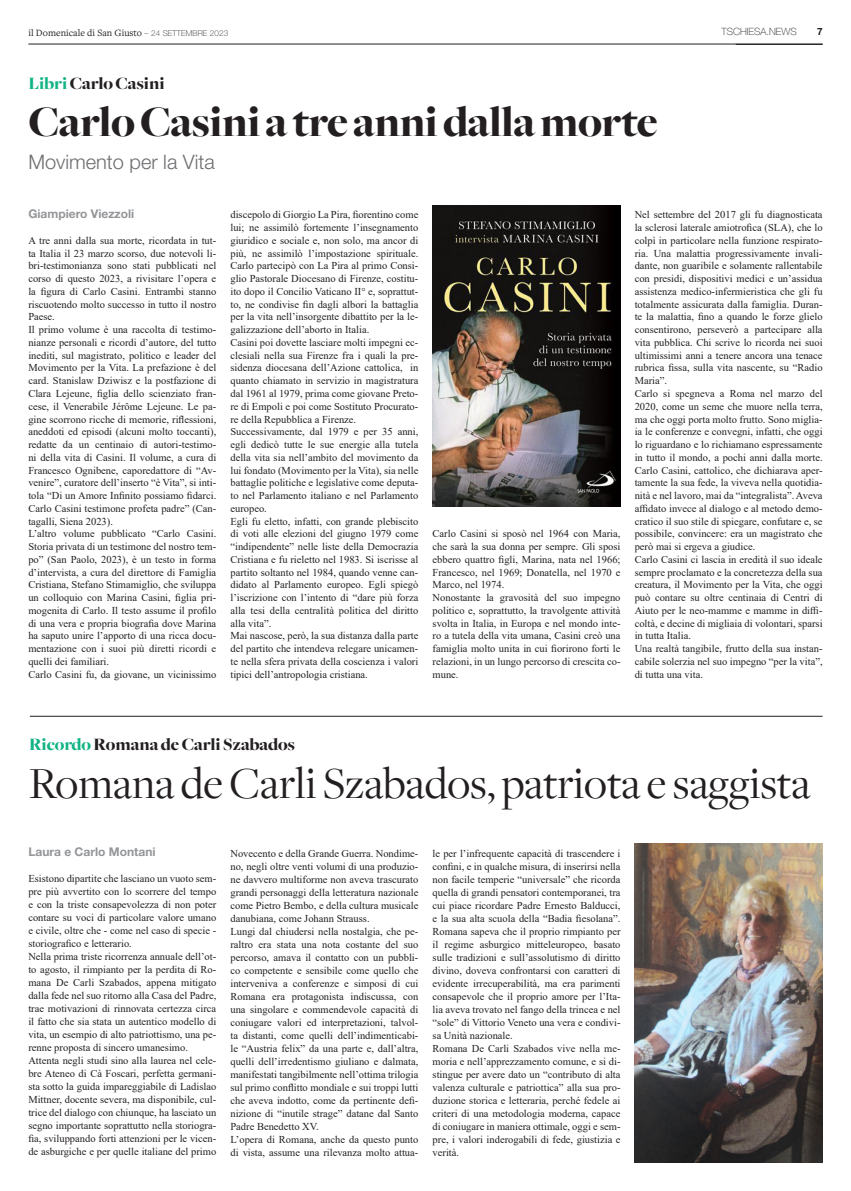
<style>
.page{position:relative;width:851px;height:1191px;background:#fff}
.page>*{position:absolute;margin:0;border:0;box-sizing:border-box;transform-origin:0 0}
.t1{font:46px "Freight Disp";color:#231f20}
.t2{font:900 45px "Freight Big";letter-spacing:-.01em;color:#231f20}
.t3{font:300 20px "Helvetica Neue LT Std";color:#6c6d70}
.t4{font:900 18px "Freight Big";color:#231f20}
.t5{font:700 12px "Helvetica Neue LT Std";color:#939598}
.t6{font:10.5px/12.8px "Times New Roman";color:#231f20;text-align:justify}
.t7{font:10px "Freight Text Pro";color:#231f20}
.t8{font:100 10px "Helvetica Neue LT Std";color:#231f20}
.t9{font:700 10px "Helvetica Neue LT Std";color:#231f20}
.s1{font-family:"Helvetica Neue LT Std";font-weight:100;font-size:8px}
.s2{color:#12b385}
</style>
<div class="page">
<hr style="left:28px;top:44px;width:794px;height:1px;background:#231f20">
<img style="left:432px;top:206px;width:188px;height:300px">
<hr style="left:30px;top:716px;width:792px;height:1px;background:#231f20">
<img style="left:634px;top:843px;width:188px;height:319px">
<p class="t7" style="left:28px;top:26px;width:201px">il Domenicale di San Giusto <span class="s1">– 24 SETTEMBRE 2023</span></p>
<p class="t8" style="left:721px;top:26px;width:77px">TSCHIESA.NEWS</p>
<p class="t9" style="left:816px;top:26px;width:7px">7</p>
<p class="t4" style="left:28px;top:74px;width:138px"><span class="s2">Libri</span> Carlo Casini</p>
<p class="t2" style="left:28px;top:97px;width:631px">Carlo Casini a tre anni dalla morte</p>
<p class="t3" style="left:28px;top:149px;width:188px">Movimento per la Vita</p>
<p class="t6" style="left:230px;top:208px;width:189px">discepolo di Giorgio La Pira, fiorentino come lui; ne assimilò fortemente l’insegnamento giuridico e sociale e, non solo, ma ancor di più, ne assimilò l’impostazione spirituale.<br>Carlo partecipò con La Pira al primo Consi&shy;glio Pastorale Diocesano di Firenze, costitu&shy;ito dopo il Concilio Vaticano II° e, soprattut&shy;to, ne condivise fin dagli albori la battaglia per la vita nell’insorgente dibattito per la le&shy;galizzazione dell’aborto in Italia.</p>
<p class="t6" style="left:230px;top:336px;width:189px">Casini poi dovette lasciare molti impegni ec&shy;clesiali nella sua Firenze fra i quali la pre&shy;sidenza diocesana dell’Azione cattolica, in quanto chiamato in servizio in magistratura dal 1961 al 1979, prima come giovane Preto&shy;re di Empoli e poi come Sostituto Procurato&shy;re della Repubblica a Firenze.</p>
<p class="t6" style="left:230px;top:425px;width:189px">Successivamente, dal 1979 e per 35 anni, egli dedicò tutte le sue energie alla tutela della vita sia nell’ambito del movimento da lui fondato (Movimento per la Vita), sia nelle battaglie politiche e legislative come deputa&shy;to nel Parlamento italiano e nel Parlamento europeo.</p>
<p class="t6" style="left:230px;top:514px;width:189px">Egli fu eletto, infatti, con grande plebiscito di voti alle elezioni del giugno 1979 come “indipendente” nelle liste della Democrazia Cristiana e fu rieletto nel 1983. Si iscrisse al partito soltanto nel 1984, quando venne can&shy;didato al Parlamento europeo. Egli spiegò l’iscrizione con l’intento di “dare più forza alla tesi della centralità politica del diritto alla vita”.</p>
<p class="t6" style="left:230px;top:629px;width:189px">Mai nascose, però, la sua distanza dalla parte del partito che intendeva relegare unicamen&shy;te nella sfera privata della coscienza i valori tipici dell’antropologia cristiana.</p>
<p class="t5" style="left:28px;top:207px;width:107px">Giampiero Viezzoli</p>
<p class="t6" style="left:28px;top:234px;width:189px">A tre anni dalla sua morte, ricordata in tut&shy;ta Italia il 23 marzo scorso, due notevoli li&shy;bri-testimonianza sono stati pubblicati nel corso di questo 2023, a rivisitare l’opera e la figura di Carlo Casini. Entrambi stanno riscuotendo molto successo in tutto il nostro Paese.</p>
<p class="t6" style="left:28px;top:323px;width:189px">Il primo volume è una raccolta di testimo&shy;nianze personali e ricordi d’autore, del tutto inediti, sul magistrato, politico e leader del Movimento per la Vita. La prefazione è del card. Stanislaw Dziwisz e la postfazione di Clara Lejeune, figlia dello scienziato fran&shy;cese, il Venerabile Jérôme Lejeune. Le pa&shy;gine scorrono ricche di memorie, riflessioni, aneddoti ed episodi (alcuni molto toccanti), redatte da un centinaio di autori-testimo&shy;ni della vita di Casini. Il volume, a cura di Francesco Ognibene, caporedattore di “Av&shy;venire”, curatore dell’inserto “è Vita”, si inti&shy;tola “Di un Amore Infinito possiamo fidarci.<br>Carlo Casini testimone profeta padre” (Can&shy;tagalli, Siena 2023).</p>
<p class="t6" style="left:28px;top:527px;width:189px">L’altro volume pubblicato “Carlo Casini.<br>Storia privata di un testimone del nostro tem&shy;po” (San Paolo, 2023), è un testo in forma d’intervista, a cura del direttore di Famiglia Cristiana, Stefano Stimamiglio, che sviluppa un colloquio con Marina Casini, figlia pri&shy;mogenita di Carlo. Il testo assume il profilo di una vera e propria biografia dove Marina ha saputo unire l’apporto di una ricca docu&shy;mentazione con i suoi più diretti ricordi e quelli dei familiari.</p>
<p class="t6" style="left:28px;top:667px;width:189px">Carlo Casini fu, da giovane, un vicinissimo</p>
<p class="t6" style="left:634px;top:208px;width:189px">Nel settembre del 2017 gli fu diagnosticata la sclerosi laterale amiotrofica (SLA), che lo colpì in particolare nella funzione respirato&shy;ria. Una malattia progressivamente invali&shy;dante, non guaribile e solamente rallentabile con presidi, dispositivi medici e un’assidua assistenza medico-infermieristica che gli fu totalmente assicurata dalla famiglia. Duran&shy;te la malattia, fino a quando le forze glielo consentirono, perseverò a partecipare alla vita pubblica. Chi scrive lo ricorda nei suoi ultimissimi anni a tenere ancora una tenace rubrica fissa, sulla vita nascente, su “Radio Maria”.</p>
<p class="t6" style="left:634px;top:387px;width:189px">Carlo si spegneva a Roma nel marzo del 2020, come un seme che muore nella terra, ma che oggi porta molto frutto. Sono miglia&shy;ia le conferenze e convegni, infatti, che oggi lo riguardano e lo richiamano espressamente in tutto il mondo, a pochi anni dalla morte.<br>Carlo Casini, cattolico, che dichiarava aper&shy;tamente la sua fede, la viveva nella quotidia&shy;nità e nel lavoro, mai da “integralista”. Aveva affidato invece al dialogo e al metodo demo&shy;cratico il suo stile di spiegare, confutare e, se possibile, convincere: era un magistrato che però mai si ergeva a giudice.</p>
<p class="t6" style="left:634px;top:552px;width:189px">Carlo Casini ci lascia in eredità il suo ideale sempre proclamato e la concretezza della sua creatura, il Movimento per la Vita, che oggi può contare su oltre centinaia di Centri di Aiuto per le neo-mamme e mamme in diffi&shy;coltà, e decine di migliaia di volontari, sparsi in tutta Italia.</p>
<p class="t6" style="left:634px;top:642px;width:189px">Una realtà tangibile, frutto della sua instan&shy;cabile solerzia nel suo impegno “per la vita”, di tutta una vita.</p>
<p class="t6" style="left:432px;top:527px;width:189px">Carlo Casini si sposò nel 1964 con Maria, che sarà la sua donna per sempre. Gli sposi ebbero quattro figli, Marina, nata nel 1966; Francesco, nel 1969; Donatella, nel 1970 e Marco, nel 1974.</p>
<p class="t6" style="left:432px;top:591px;width:189px">Nonostante la gravosità del suo impegno politico e, soprattutto, la travolgente attività svolta in Italia, in Europa e nel mondo inte&shy;ro a tutela della vita umana, Casini creò una famiglia molto unita in cui fiorirono forti le relazioni, in un lungo percorso di crescita co&shy;mune.</p>
<p class="t4" style="left:29px;top:734px;width:267px"><span class="s2">Ricordo</span> Romana de Carli Szabados</p>
<p class="t1" style="left:29px;top:758px;width:782px">Romana de Carli Szabados, patriota e saggista</p>
<p class="t5" style="left:28px;top:844px;width:129px">Laura e Carlo Montani</p>
<p class="t6" style="left:28px;top:871px;width:189px">Esistono dipartite che lasciano un vuoto sem&shy;pre più avvertito con lo scorrere del tempo e con la triste consapevolezza di non poter contare su voci di particolare valore umano e civile, oltre che - come nel caso di specie - storiografico e letterario.</p>
<p class="t6" style="left:28px;top:949px;width:189px">Nella prima triste ricorrenza annuale dell’ot&shy;to agosto, il rimpianto per la perdita di Ro&shy;mana De Carli Szabados, appena mitigato dalla fede nel suo ritorno alla Casa del Padre, trae motivazioni di rinnovata certezza circa il fatto che sia stata un autentico modello di vita, un esempio di alto patriottismo, una pe&shy;renne proposta di sincero umanesimo.</p>
<p class="t6" style="left:28px;top:1053px;width:189px">Attenta negli studi sino alla laurea nel cele&shy;bre Ateneo di Cà Foscari, perfetta germani&shy;sta sotto la guida impareggiabile di Ladislao Mittner, docente severa, ma disponibile, cul&shy;trice del dialogo con chiunque, ha lasciato un segno importante soprattutto nella storiogra&shy;fia, sviluppando forti attenzioni per le vicen&shy;de asburgiche e per quelle italiane del primo</p>
<p class="t6" style="left:230px;top:846px;width:189px">Novecento e della Grande Guerra. Nondime&shy;no, negli oltre venti volumi di una produzio&shy;ne davvero multiforme non aveva trascurato grandi personaggi della letteratura nazionale come Pietro Bembo, e della cultura musicale danubiana, come Johann Strauss.</p>
<p class="t6" style="left:230px;top:924px;width:189px">Lungi dal chiudersi nella nostalgia, che pe&shy;raltro era stata una nota costante del suo percorso, amava il contatto con un pubbli&shy;co competente e sensibile come quello che interveniva a conferenze e simposi di cui Romana era protagonista indiscussa, con una singolare e commendevole capacità di coniugare valori ed interpretazioni, talvol&shy;ta distanti, come quelli dell’indimenticabi&shy;le “Austria felix” da una parte e, dall’altra, quelli dell’irredentismo giuliano e dalmata, manifestati tangibilmente nell’ottima trilogia sul primo conflitto mondiale e sui troppi lutti che aveva indotto, come da pertinente defi&shy;nizione di “inutile strage” datane dal Santo Padre Benedetto XV.</p>
<p class="t6" style="left:230px;top:1132px;width:189px">L’opera di Romana, anche da questo punto di vista, assume una rilevanza molto attua-</p>
<p class="t6" style="left:432px;top:846px;width:189px">le per l’infrequente capacità di trascendere i confini, e in qualche misura, di inserirsi nella non facile temperie “universale” che ricorda quella di grandi pensatori contemporanei, tra cui piace ricordare Padre Ernesto Balducci, e la sua alta scuola della “Badia fiesolana”.<br>Romana sapeva che il proprio rimpianto per il regime asburgico mitteleuropeo, basato sulle tradizioni e sull’assolutismo di diritto divino, doveva confrontarsi con caratteri di evidente irrecuperabilità, ma era parimenti consapevole che il proprio amore per l’Ita&shy;lia aveva trovato nel fango della trincea e nel “sole” di Vittorio Veneto una vera e condivi&shy;sa Unità nazionale.</p>
<p class="t6" style="left:432px;top:1041px;width:189px">Romana De Carli Szabados vive nella me&shy;moria e nell’apprezzamento comune, e si di&shy;stingue per avere dato un “contributo di alta valenza culturale e patriottica” alla sua pro&shy;duzione storica e letteraria, perché fedele ai criteri di una metodologia moderna, capace di coniugare in maniera ottimale, oggi e sem&shy;pre, i valori inderogabili di fede, giustizia e verità.</p>
</div>
